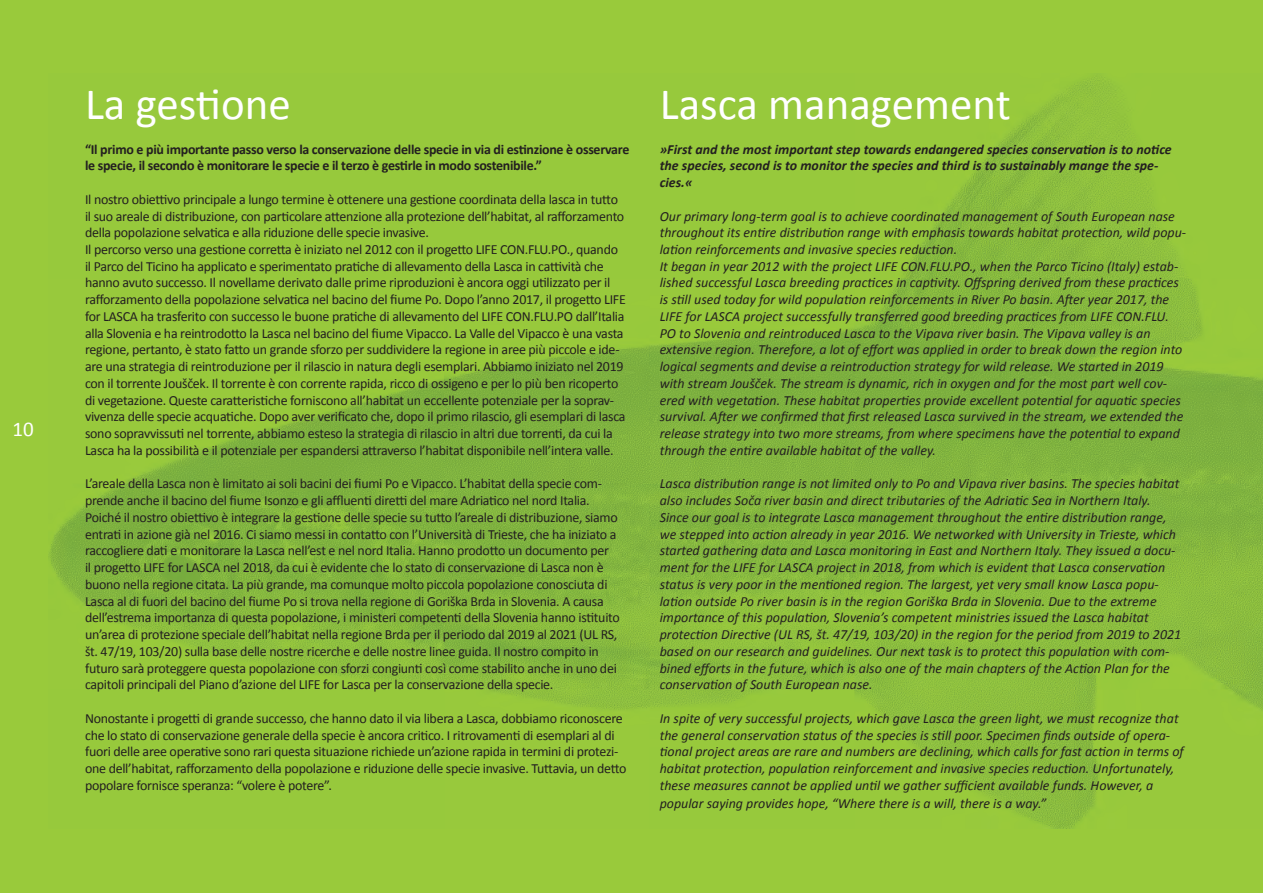
<style>
.page{position:relative;width:1263px;height:893px;background:#99ca3b}
.page>*{position:absolute;margin:0;border:0;box-sizing:border-box;transform-origin:0 0}
.t1{font:45px "Calibri";color:#fff}
.t2{font:21px "Calibri";color:#fff}
.t3{font:13.95px/16.8px "Calibri";letter-spacing:-.02em;color:#231f20}
.t4{font:italic 13.95px/16.8px "Calibri";color:#231f20}
.t5{font:700 13.95px/16.8px "Calibri";letter-spacing:-.02em;color:#231f20}
.t6{font:italic 700 13.95px/16.8px "Calibri";color:#231f20}
</style>
<div class="page">
<img style="left:49px;top:76px;width:1214px;height:752px">
<h2 class="t2" style="left:12px;top:415px;width:23px">10</h2>
<h1 class="t1" style="left:85px;top:75px;width:207px">La gestione</h1>
<p class="t5" style="left:85px;top:140px;width:546px">“Il primo e più importante passo verso la conservazione delle specie in via di estinzione è osservare le specie, il secondo è monitorare le specie e il terzo è gestirle in modo sostenibile.”</p>
<p class="t3" style="left:85px;top:191px;width:542px">Il nostro obiettivo principale a lungo termine è ottenere una gestione coordinata della lasca in tutto il suo areale di distribuzione, con particolare attenzione alla protezione dell’habitat, al rafforzamento della popolazione selvatica e alla riduzione delle specie invasive.<br>Il percorso verso una gestione corretta è iniziato nel 2012 con il progetto LIFE CON.FLU.PO., quando il Parco del Ticino ha applicato e sperimentato pratiche di allevamento della Lasca in cattività che hanno avuto successo. Il novellame derivato dalle prime riproduzioni è ancora oggi utilizzato per il rafforzamento della popolazione selvatica nel bacino del fiume Po. Dopo l’anno 2017, il progetto LIFE for LASCA ha trasferito con successo le buone pratiche di allevamento del LIFE CON.FLU.PO dall’Italia alla Slovenia e ha reintrodotto la Lasca nel bacino del fiume Vipacco. La Valle del Vipacco è una vasta regione, pertanto, è stato fatto un grande sforzo per suddividere la regione in aree più piccole e ide&shy;are una strategia di reintroduzione per il rilascio in natura degli esemplari. Abbiamo iniziato nel 2019 con il torrente Joušček. Il torrente è con corrente rapida, ricco di ossigeno e per lo più ben ricoperto di vegetazione. Queste caratteristiche forniscono all’habitat un eccellente potenziale per la soprav&shy;vivenza delle specie acquatiche. Dopo aver verificato che, dopo il primo rilascio, gli esemplari di lasca sono sopravvissuti nel torrente, abbiamo esteso la strategia di rilascio in altri due torrenti, da cui la Lasca ha la possibilità e il potenziale per espandersi attraverso l’habitat disponibile nell’intera valle.</p>
<p class="t3" style="left:85px;top:475px;width:536px">L’areale della Lasca non è limitato ai soli bacini dei fiumi Po e Vipacco. L’habitat della specie com&shy;prende anche il bacino del fiume Isonzo e gli affluenti diretti del mare Adriatico nel nord Italia.<br>Poiché il nostro obiettivo è integrare la gestione delle specie su tutto l’areale di distribuzione, siamo entrati in azione già nel 2016. Ci siamo messi in contatto con l’Università di Trieste, che ha iniziato a raccogliere dati e monitorare la Lasca nell’est e nel nord Italia. Hanno prodotto un documento per<br>il progetto LIFE for LASCA nel 2018, da cui è evidente che lo stato di conservazione di Lasca non è buono nella regione citata. La più grande, ma comunque molto piccola popolazione conosciuta di Lasca al di fuori del bacino del fiume Po si trova nella regione di Goriška Brda in Slovenia. A causa dell’estrema importanza di questa popolazione, i ministeri competenti della Slovenia hanno istituito un’area di protezione speciale dell’habitat nella regione Brda per il periodo dal 2019 al 2021 (UL RS, št. 47/19, 103/20) sulla base delle nostre ricerche e delle nostre linee guida. Il nostro compito in futuro sarà proteggere questa popolazione con sforzi congiunti così come stabilito anche in uno dei capitoli principali del Piano d’azione del LIFE for Lasca per la conservazione della specie.</p>
<p class="t3" style="left:85px;top:710px;width:543px">Nonostante i progetti di grande successo, che hanno dato il via libera a Lasca, dobbiamo riconoscere che lo stato di conservazione generale della specie è ancora critico. I ritrovamenti di esemplari al di fuori delle aree operative sono rari questa situazione richiede un’azione rapida in termini di protezi&shy;one dell’habitat, rafforzamento della popolazione e riduzione delle specie invasive. Tuttavia, un detto popolare fornisce speranza: “volere è potere”.</p>
<h1 class="t1" style="left:660px;top:75px;width:352px">Lasca management</h1>
<p class="t6" style="left:660px;top:141px;width:513px">»First and the most important step towards endangered species conservation is to notice the species, second is to monitor the species and third is to sustainably mange the spe&shy;cies.«</p>
<p class="t4" style="left:660px;top:207px;width:528px">Our primary long-term goal is to achieve coordinated management of South European nase throughout its entire distribution range with emphasis towards habitat protection, wild popu&shy;lation reinforcements and invasive species reduction.<br>It began in year 2012 with the project LIFE CON.FLU.PO., when the Parco Ticino (Italy) estab&shy;lished successful Lasca breeding practices in captivity. Offspring derived from these practices is still used today for wild population reinforcements in River Po basin. After year 2017, the LIFE for LASCA project successfully transferred good breeding practices from LIFE CON.FLU.<br>PO to Slovenia and reintroduced Lasca to the Vipava river basin. The Vipava valley is an extensive region. Therefore, a lot of effort was applied in order to break down the region into logical segments and devise a reintroduction strategy for wild release. We started in 2019 with stream Joušček. The stream is dynamic, rich in oxygen and for the most part well cov&shy;ered with vegetation. These habitat properties provide excellent potential for aquatic species survival. After we confirmed that first released Lasca survived in the stream, we extended the release strategy into two more streams, from where specimens have the potential to expand through the entire available habitat of the valley.</p>
<p class="t4" style="left:660px;top:475px;width:523px">Lasca distribution range is not limited only to Po and Vipava river basins. The species habitat also includes Soča river basin and direct tributaries of the Adriatic Sea in Northern Italy.<br>Since our goal is to integrate Lasca management throughout the entire distribution range, we stepped into action already in year 2016. We networked with University in Trieste, which started gathering data and Lasca monitoring in East and Northern Italy. They issued a docu&shy;ment for the LIFE for LASCA project in 2018, from which is evident that Lasca conservation status is very poor in the mentioned region. The largest, yet very small know Lasca popu&shy;lation outside Po river basin is in the region Goriška Brda in Slovenia. Due to the extreme importance of this population, Slovenia’s competent ministries issued the Lasca habitat protection Directive (UL RS, št. 47/19, 103/20) in the region for the period from 2019 to 2021 based on our research and guidelines. Our next task is to protect this population with com&shy;bined efforts in the future, which is also one of the main chapters of the Action Plan for the conservation of South European nase.</p>
<p class="t4" style="left:660px;top:709px;width:526px">In spite of very successful projects, which gave Lasca the green light, we must recognize that the general conservation status of the species is still poor. Specimen finds outside of opera&shy;tional project areas are rare and numbers are declining, which calls for fast action in terms of habitat protection, population reinforcement and invasive species reduction. Unfortunately, these measures cannot be applied until we gather sufficient available funds. However, a popular saying provides hope, “Where there is a will, there is a way.”</p>
</div>
